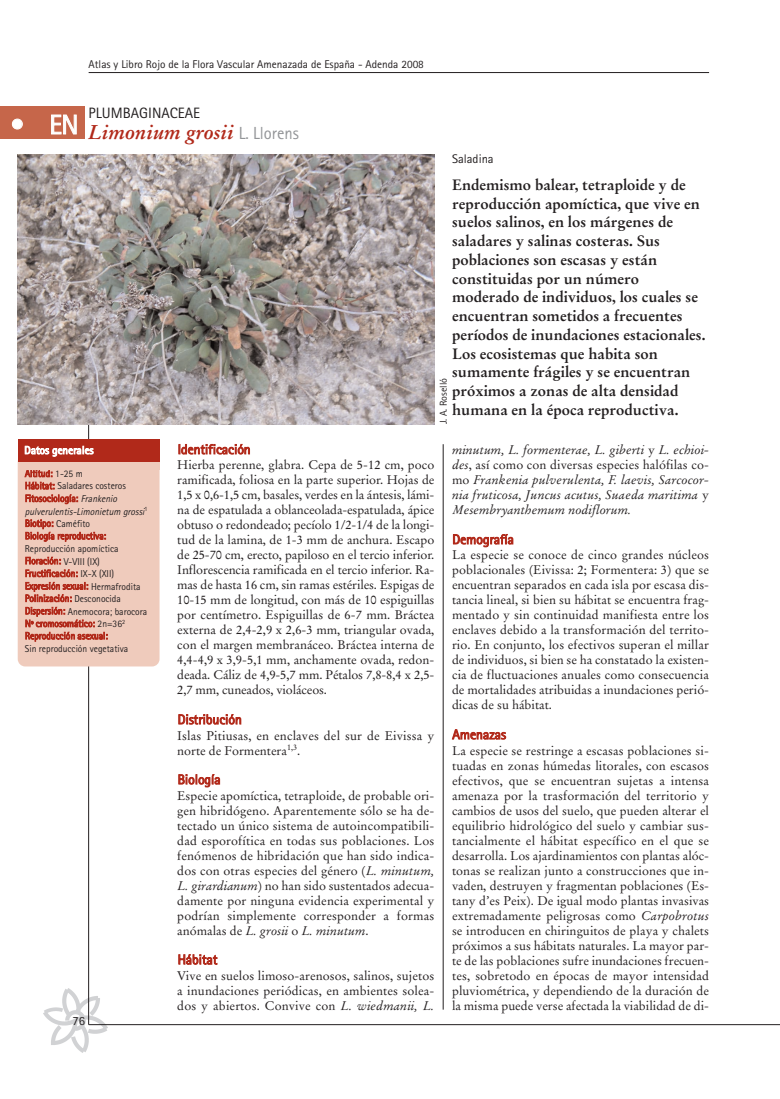
<style>
.page{position:relative;width:780px;height:1099px;background:#fff}
.page>*{position:absolute;margin:0;border:0;box-sizing:border-box;transform-origin:0 0}
.t1{font:27.5px "Rotis Sans Serif";color:#fff}
.t2{font:italic 700 20px "Stempel Garamond";color:#b1291a}
.t3{font:700 15px/18.8px "Stempel Garamond";color:#231f20}
.t4{font:15px "Rotis Sans Serif";color:#231f20}
.t5{font:13.75px "Rotis Sans Serif";color:#b1291a}
.t6{font:12.5px/15px "Stempel Garamond";color:#231f20;text-align:justify}
.t7{font:italic 12.5px/15px "Stempel Garamond";color:#231f20;text-align:justify}
.t8{font:12.5px "Rotis Sans Serif";color:#231f20}
.t9{font:11.25px "Rotis Sans Serif";color:#231f20}
.t10{font:11.25px "Rotis Sans Serif";color:#fff}
.t11{font:10px/12.5px "Rotis Sans Serif";color:#b1291a;scale:.95 1}
.t12{font:10px "Rotis Sans Serif";color:#231f20;scale:.95 1}
.t13{font:10px "Rotis Sans Serif";color:#231f20}
.s1{font-family:"Rotis Sans Serif";font-weight:400;font-style:normal;font-size:17.5px;color:#939598}
.s2{color:#231f20}
.s3{font-style:italic;color:#231f20}
.s4{font-style:italic}
.s5{font-style:normal}
</style>
<div class="page">
<img style="left:44px;top:988px;width:64px;height:64px">
<hr style="left:89px;top:1024px;width:691px;height:1px;background:#231f20">
<hr style="left:88px;top:169px;width:1px;height:855px;background:#231f20">
<hr style="left:89px;top:72px;width:620px;height:1px;background:#231f20">
<div style="left:0;top:107px;width:85px;height:32px;background:#c6664a"></div>
<div style="left:18px;top:454px;width:141px;height:212px;background:#efcbbc;border-radius:8px"></div>
<img style="left:18px;top:154px;width:416px;height:270px">
<div style="left:18px;top:439px;width:141px;height:24px;background:#b1291a"></div>
<div style="left:18px;top:462px;width:141px;height:7px;background:#efcbbc"></div>
<hr style="left:443px;top:444px;width:1px;height:565px;background:#231f20">
<p class="t9" style="left:89px;top:60px;width:337px">Atlas y Libro Rojo de la Flora Vascular Amenazada de España - Adenda 2008</p>
<h1 class="t1" style="left:11px;top:115px;width:70px">• EN</h1>
<p class="t4" style="left:89px;top:108px;width:113px">PLUMBAGINACEAE</p>
<h2 class="t2" style="left:89px;top:123px;width:212px">Limonium grosii <span class="s1">L. Llorens</span></h2>
<p class="t8" style="left:452px;top:154px;width:43px">Saladina</p>
<p class="t3" style="left:452px;top:176px;width:255px">Endemismo balear, tetraploide y de reproducción apomíctica, que vive en suelos salinos, en los márgenes de saladares y salinas costeras. Sus poblaciones son escasas y están constituidas por un número moderado de individuos, los cuales se encuentran sometidos a frecuentes períodos de inundaciones estacionales.<br>Los ecosistemas que habita son sumamente frágiles y se encuentran próximos a zonas de alta densidad humana en la época reproductiva.</p>
<p class="t13" style="left:440px;top:424px;width:48px;rotate:-90deg">J. A. Roselló</p>
<p class="t10" style="left:24px;top:446px;width:71px">Datos generales</p>
<p class="t11" style="left:25px;top:468px;width:131px">Altitud: <span class="s2">1-25 m<br></span>Hábitat: <span class="s2">Saladares costeros<br></span>Fitosociología: <span class="s3">Frankenio pulverulentis-Limonietum grossi</span><sup>1<br></sup>Biotipo: <span class="s2">Caméfito<br></span>Biología reproductiva:</p>
<p class="t11" style="left:25px;top:543px;width:130px"><span class="s2">Reproducción apomíctica<br></span>Floración: <span class="s2">V-VIII (IX)<br></span>Fructificación: <span class="s2">IX-X (XII)<br></span>Expresión sexual: <span class="s2">Hermafrodita<br></span>Polinización: <span class="s2">Desconocida<br></span>Dispersión: <span class="s2">Anemocora; barocora<br></span>Nº cromosomático: <span class="s2">2n=36</span><sup>2<br></sup>Reproducción asexual:</p>
<p class="t12" style="left:25px;top:645px;width:110px">Sin reproducción vegetativa</p>
<p class="t8" style="left:73px;top:1015px;width:14px">76</p>
<p class="t5" style="left:178px;top:444px;width:74px">Identificación</p>
<p class="t6" style="left:177px;top:458px;width:259px">Hierba perenne, glabra. Cepa de 5-12 cm, poco ramificada, foliosa en la parte superior. Hojas de 1,5 x 0,6-1,5 cm, basales, verdes en la ántesis, lámi&shy;na de espatulada a oblanceolada-espatulada, ápice obtuso o redondeado; pecíolo 1/2-1/4 de la longi&shy;tud de la lamina, de 1-3 mm de anchura. Escapo de 25-70 cm, erecto, papiloso en el tercio inferior.<br>Inflorescencia ramificada en el tercio inferior. Ra&shy;mas de hasta 16 cm, sin ramas estériles. Espigas de 10-15 mm de longitud, con más de 10 espiguillas por centímetro. Espiguillas de 6-7 mm. Bráctea externa de 2,4-2,9 x 2,6-3 mm, triangular ovada, con el margen membranáceo. Bráctea interna de 4,4-4,9 x 3,9-5,1 mm, anchamente ovada, redon&shy;deada. Cáliz de 4,9-5,7 mm. Pétalos 7,8-8,4 x 2,5- 2,7 mm, cuneados, violáceos.</p>
<p class="t5" style="left:178px;top:714px;width:66px">Distribución</p>
<p class="t6" style="left:177px;top:728px;width:258px">Islas Pitiusas, en enclaves del sur de Eivissa y norte de Formentera<sup>1,3</sup>.</p>
<p class="t5" style="left:178px;top:774px;width:44px">Biología</p>
<p class="t6" style="left:177px;top:788px;width:259px">Especie apomíctica, tetraploide, de probable ori&shy;gen hibridógeno. Aparentemente sólo se ha de&shy;tectado un único sistema de autoincompatibili&shy;dad esporofítica en todas sus poblaciones. Los fenómenos de hibridación que han sido indica&shy;dos con otras especies del género (<span class="s4">L. minutum, L. girardianum</span>) no han sido sustentados adecua&shy;damente por ninguna evidencia experimental y podrían simplemente corresponder a formas anómalas de <span class="s4">L. grosii</span> o <span class="s4">L. minutum</span>.</p>
<p class="t5" style="left:178px;top:954px;width:41px">Hábitat</p>
<p class="t6" style="left:177px;top:968px;width:258px">Vive en suelos limoso-arenosos, salinos, sujetos a inundaciones periódicas, en ambientes solea&shy;dos y abiertos. Convive con <span class="s4">L. wiedmanii, L.</span></p>
<p class="t7" style="left:452px;top:443px;width:258px">minutum, L. formenterae, L. giberti <span class="s5">y</span> L. echioi&shy;des<span class="s5">, así como con diversas especies halófilas co&shy;mo</span> Frankenia pulverulenta, F. laevis, Sarcocor&shy;nia fruticosa, Juncus acutus, Suaeda maritima <span class="s5">y </span>Mesembryanthemum nodiflorum.</p>
<p class="t5" style="left:452px;top:534px;width:63px">Demografía</p>
<p class="t6" style="left:452px;top:548px;width:258px">La especie se conoce de cinco grandes núcleos poblacionales (Eivissa: 2; Formentera: 3) que se encuentran separados en cada isla por escasa dis&shy;tancia lineal, si bien su hábitat se encuentra frag&shy;mentado y sin continuidad manifiesta entre los enclaves debido a la transformación del territo&shy;rio. En conjunto, los efectivos superan el millar de individuos, si bien se ha constatado la existen&shy;cia de fluctuaciones anuales como consecuencia de mortalidades atribuidas a inundaciones perió&shy;dicas de su hábitat.</p>
<p class="t5" style="left:452px;top:729px;width:55px">Amenazas</p>
<p class="t6" style="left:452px;top:743px;width:258px">La especie se restringe a escasas poblaciones si&shy;tuadas en zonas húmedas litorales, con escasos efectivos, que se encuentran sujetas a intensa amenaza por la trasformación del territorio y cambios de usos del suelo, que pueden alterar el equilibrio hidrológico del suelo y cambiar sus&shy;tancialmente el hábitat específico en el que se desarrolla. Los ajardinamientos con plantas alóc&shy;tonas se realizan junto a construcciones que in&shy;vaden, destruyen y fragmentan poblaciones (Es&shy;tany d’es Peix). De igual modo plantas invasivas extremadamente peligrosas como <span class="s4">Carpobrotus </span>se introducen en chiringuitos de playa y chalets próximos a sus hábitats naturales. La mayor par&shy;te de las poblaciones sufre inundaciones frecuen&shy;tes, sobretodo en épocas de mayor intensidad pluviométrica, y dependiendo de la duración de la misma puede verse afectada la viabilidad de di-</p>
</div>
